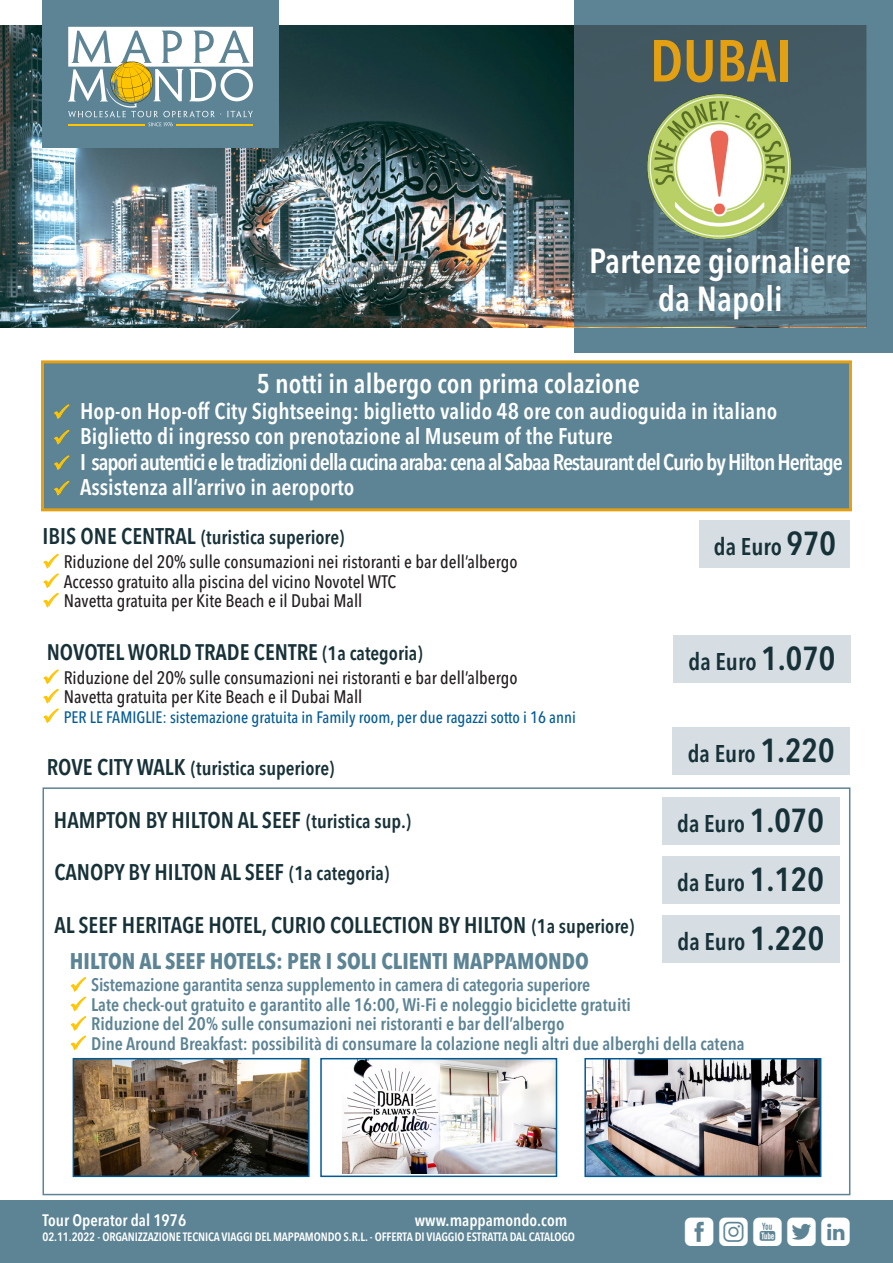
<style>
.page{position:relative;width:893px;height:1263px;background:#fff}
.page>*{position:absolute;margin:0;border:0;box-sizing:border-box;transform-origin:0 0}
.t1{font:600 condensed 58.5px "Avenir Next LT Pro";color:#e4a013}
.t2{font:36px "Mappamondoutil";letter-spacing:.125em;color:#fff}
.t3{font:600 condensed 34.5px/37.5px "Avenir Next LT Pro";color:#fff;text-align:center}
.t4{font:600 condensed 27px "Avenir Next LT Pro";color:#fff}
.t5{font:600 condensed 24px "Avenir Next LT Pro";color:#173138}
.t6{font:600 condensed 22.5px "Avenir Next LT Pro";color:#fff}
.t7{font:600 condensed 22.5px "Avenir Next LT Pro";color:#173138}
.t8{font:600 condensed 22.5px "Avenir Next LT Pro";letter-spacing:-.05em;color:#fff}
.t9{font:700 condensed 22.5px "Avenir Next LT Pro";color:#5c8495}
.t10{font:600 22.5px "Avenir Next Condensed";color:#173138}
.t11{font:600 condensed 19.5px "Avenir Next LT Pro";color:#173138}
.t12{font:600 condensed 18px "Avenir Next LT Pro";color:#5c8495}
.t13{font:500 condensed 18px "Avenir Next LT Pro";color:#231f20}
.t14{font:500 condensed 16.5px "Avenir Next LT Pro";color:#005b94}
.t15{font:600 condensed 16.5px "Avenir Next LT Pro";color:#fff}
.t16{font:600 condensed 12px "Avenir Next LT Pro";letter-spacing:-.01em;color:#fff}
.s1{font-size:22.5px}
.s2{font-size:19.5px}
.s3{font-size:33px}
</style>
<div class="page">
<div style="left:0;top:1200px;width:893px;height:63px;background:#5c8495"></div>
<div style="left:574px;top:0;width:319px;height:353px;background:#5c8495"></div>
<img style="left:0;top:26px;width:574px;height:301px">
<div style="left:43px;top:0;width:236px;height:148px;background:#5c8495"></div>
<svg style="left:68px;top:27px;width:185px;height:99px"></svg>
<svg style="left:574px;top:26px;width:293px;height:301px;fill:#445d67"></svg>
<img style="left:647px;top:93px;width:146px;height:147px">
<div style="left:41px;top:360px;width:811px;height:151px;background:#5c8495;border:3px solid #e4a013"></div>
<div style="left:699px;top:520px;width:151px;height:48px;background:#d6dee3"></div>
<div style="left:43px;top:787px;width:807px;height:408px;border:2px solid #5c8495"></div>
<img style="left:76px;top:1061px;width:231px;height:113px">
<div style="left:73px;top:1058px;width:237px;height:119px;border:2px solid #005b94"></div>
<img style="left:342px;top:1061px;width:212px;height:112px">
<div style="left:320px;top:1058px;width:237px;height:119px;border:2px solid #005b94"></div>
<img style="left:587px;top:1061px;width:231px;height:113px">
<div style="left:584px;top:1058px;width:237px;height:119px;border:2px solid #005b94"></div>
<div style="left:662px;top:915px;width:178px;height:48px;background:#d6dee3"></div>
<div style="left:661px;top:856px;width:178px;height:48px;background:#d6dee3"></div>
<div style="left:672px;top:727px;width:178px;height:48px;background:#d6dee3"></div>
<div style="left:661px;top:797px;width:178px;height:48px;background:#d6dee3"></div>
<div style="left:673px;top:635px;width:178px;height:48px;background:#d6dee3"></div>
<svg style="left:54px;top:404px;width:16px;height:15px"></svg>
<svg style="left:54px;top:429px;width:16px;height:16px"></svg>
<svg style="left:54px;top:455px;width:16px;height:15px"></svg>
<svg style="left:54px;top:480px;width:16px;height:16px"></svg>
<svg style="left:43px;top:553px;width:16px;height:55px"></svg>
<svg style="left:43px;top:669px;width:16px;height:54px"></svg>
<svg style="left:70px;top:977px;width:17px;height:74px"></svg>
<p class="t1" style="left:650px;top:25px;width:143px">DUBAI</p>
<p class="t3" style="left:589px;top:242px;width:264px">Partenze giornaliere da Napoli</p>
<p class="t4" style="left:256px;top:367px;width:385px">5 notti in albergo con prima colazione</p>
<p class="t6" style="left:80px;top:397px;width:699px">Hop-on Hop-off City Sightseeing: biglietto valido 48 ore con audioguida in italiano</p>
<p class="t6" style="left:80px;top:423px;width:534px">Biglietto di ingresso con prenotazione al Museum of the Future</p>
<p class="t8" style="left:80px;top:448px;width:764px">I sapori autentici e le tradizioni della cucina araba: cena al Sabaa Restaurant del Curio by Hilton Heritage</p>
<p class="t6" style="left:80px;top:474px;width:276px">Assistenza all’arrivo in aeroporto</p>
<p class="t11" style="left:43px;top:525px;width:303px"><span class="s1">IBIS ONE CENTRAL</span> (turistica superiore)</p>
<p class="t13" style="left:64px;top:551px;width:455px">Riduzione del 20% sulle consumazioni nei ristoranti e bar dell’albergo</p>
<p class="t13" style="left:64px;top:570px;width:334px">Accesso gratuito alla piscina del vicino Novotel WTC</p>
<p class="t13" style="left:64px;top:590px;width:300px">Navetta gratuita per Kite Beach e il Dubai Mall</p>
<p class="t10" style="left:47px;top:632px;width:377px">NOVOTEL WORLD TRADE CENTRE <span class="s2">(1a categoria)</span></p>
<p class="t13" style="left:64px;top:666px;width:455px">Riduzione del 20% sulle consumazioni nei ristoranti e bar dell’albergo</p>
<p class="t13" style="left:64px;top:686px;width:300px">Navetta gratuita per Kite Beach e il Dubai Mall</p>
<p class="t14" style="left:64px;top:707px;width:514px">PER LE FAMIGLIE: sistemazione gratuita in Family room, per due ragazzi sotto i 16 anni</p>
<p class="t11" style="left:47px;top:756px;width:289px"><span class="s1">ROVE CITY WALK</span> (turistica superiore)</p>
<p class="t7" style="left:54px;top:806px;width:359px">HAMPTON BY HILTON AL SEEF <span class="s2">(turistica sup.)</span></p>
<p class="t7" style="left:55px;top:859px;width:336px">CANOPY BY HILTON AL SEEF <span class="s2">(1a categoria)</span></p>
<p class="t7" style="left:54px;top:911px;width:581px">AL SEEF HERITAGE HOTEL, CURIO COLLECTION BY HILTON <span class="s2">(1a superiore)</span></p>
<p class="t5" style="left:714px;top:532px;width:124px">da Euro <span class="s3">970</span></p>
<p class="t5" style="left:688px;top:647px;width:148px">da Euro <span class="s3">1.070</span></p>
<p class="t5" style="left:688px;top:739px;width:148px">da Euro <span class="s3">1.220</span></p>
<p class="t5" style="left:677px;top:809px;width:148px">da Euro <span class="s3">1.070</span></p>
<p class="t5" style="left:677px;top:868px;width:148px">da Euro <span class="s3">1.120</span></p>
<p class="t5" style="left:677px;top:927px;width:148px">da Euro <span class="s3">1.220</span></p>
<p class="t9" style="left:70px;top:947px;width:521px">HILTON AL SEEF HOTELS: PER I SOLI CLIENTI MAPPAMONDO</p>
<p class="t12" style="left:91px;top:974px;width:501px">Sistemazione garantita senza supplemento in camera di categoria superiore</p>
<p class="t12" style="left:91px;top:993px;width:541px">Late check-out gratuito e garantito alle 16:00, Wi-Fi e noleggio biciclette gratuiti</p>
<p class="t12" style="left:91px;top:1013px;width:475px">Riduzione del 20% sulle consumazioni nei ristoranti e bar dell’albergo</p>
<p class="t12" style="left:91px;top:1032px;width:655px">Dine Around Breakfast: possibilità di consumare la colazione negli altri due alberghi della catena</p>
<p class="t15" style="left:43px;top:1210px;width:145px">Tour Operator dal 1976</p>
<p class="t15" style="left:415px;top:1210px;width:154px">www.mappamondo.com</p>
<p class="t16" style="left:43px;top:1229px;width:534px">02.11.2022 - ORGANIZZAZIONE TECNICA VIAGGI DEL MAPPAMONDO S.R.L. - OFFERTA DI VIAGGIO ESTRATTA DAL CATALOGO</p>
<p class="t2" style="left:685px;top:1212px;width:167px">fiytl</p>
</div>
